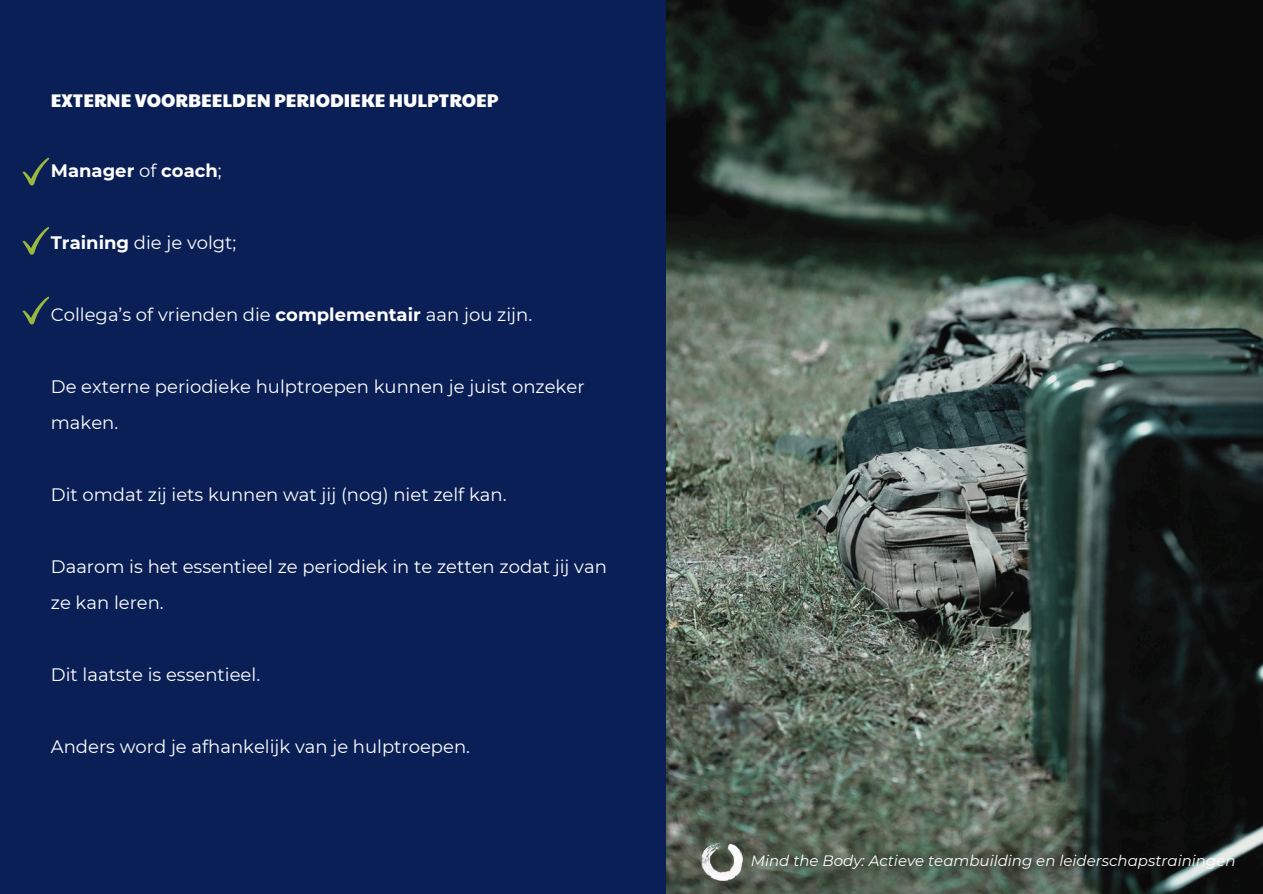
<style>
.page{position:relative;width:1263px;height:894px;background:#fff}
.page>*{position:absolute;margin:0;border:0;box-sizing:border-box;transform-origin:0 0}
.t1{font:18px/36px "Montserrat";color:#fff}
.t2{font:18px "Paytone One";color:#fff}
.t3{font:700 18px "Montserrat";color:#fff}
.t4{font:italic 15px "Montserrat";color:#fff}
.s1{font-weight:400}
.s2{font-weight:700}
</style>
<div class="page">
<div style="left:0;top:0;width:1263px;height:893px;background:#0a1f55"></div>
<img style="left:666px;top:0;width:597px;height:893px">
<img style="left:702px;top:842px;width:40px;height:38px">
<svg style="left:22px;top:157px;width:27px;height:28px"></svg>
<svg style="left:22px;top:227px;width:27px;height:28px"></svg>
<svg style="left:22px;top:296px;width:27px;height:28px"></svg>
<p class="t2" style="left:51px;top:87px;width:449px">EXTERNE VOORBEELDEN PERIODIEKE HULPTROEP</p>
<p class="t3" style="left:51px;top:159px;width:172px">Manager <span class="s1">of</span> coach<span class="s1">;</span></p>
<p class="t1" style="left:51px;top:224px;width:187px"><span class="s2">Training</span> die je volgt;</p>
<h1 class="t1" style="left:51px;top:296px;width:483px">Collega’s of vrienden die <span class="s2">complementair</span> aan jou zijn.</h1>
<h2 class="t1" style="left:51px;top:368px;width:535px">De externe periodieke hulptroepen kunnen je juist onzeker maken.</h2>
<h2 class="t1" style="left:51px;top:476px;width:457px">Dit omdat zij iets kunnen wat jij (nog) niet zelf kan.</h2>
<h2 class="t1" style="left:51px;top:548px;width:557px">Daarom is het essentieel ze periodiek in te zetten zodat jij van ze kan leren.</h2>
<h2 class="t1" style="left:51px;top:656px;width:211px">Dit laatste is essentieel.</h2>
<h2 class="t1" style="left:51px;top:728px;width:421px">Anders word je afhankelijk van je hulptroepen.</h2>
<h2 class="t4" style="left:751px;top:851px;width:486px">Mind the Body: Actieve teambuilding en leiderschapstrainingen</h2>
</div>
